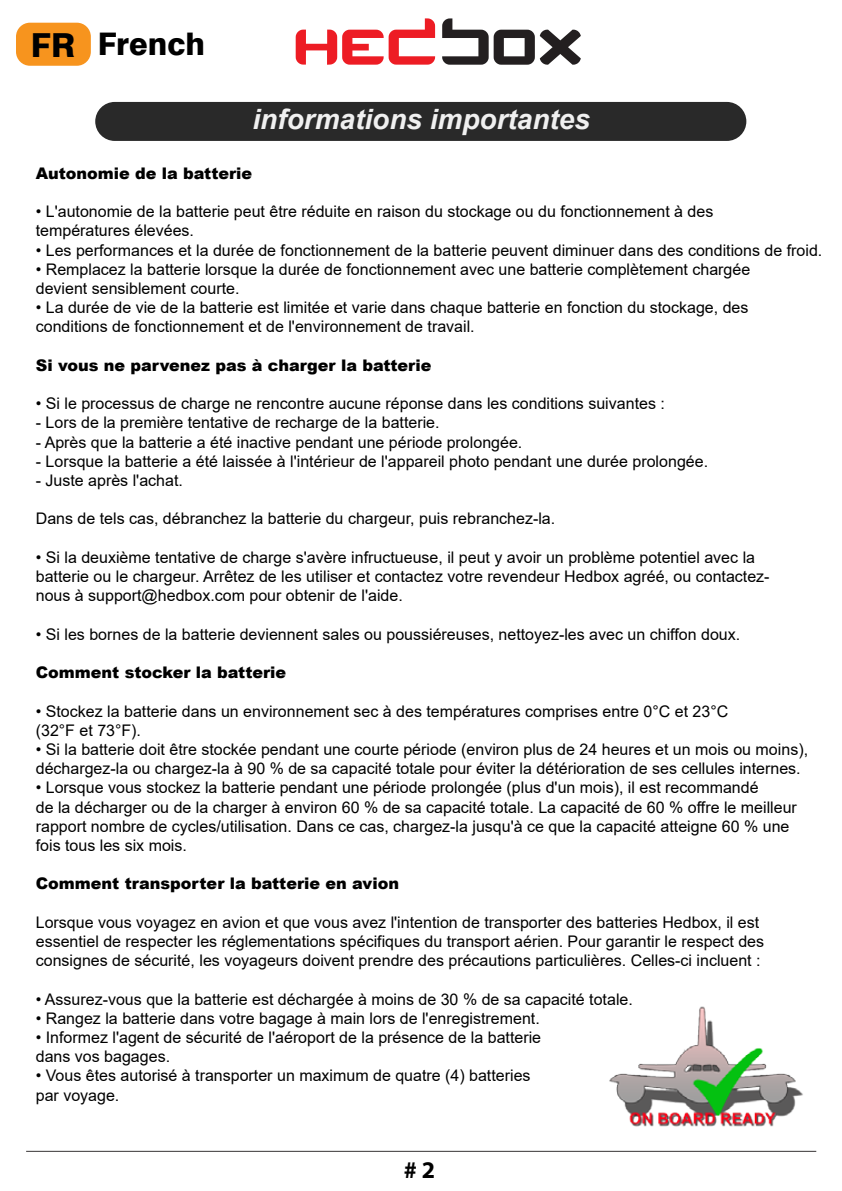
<style>
.page{position:relative;width:842px;height:1191px;background:#fff}
.page>*{position:absolute;margin:0;border:0;box-sizing:border-box;transform-origin:0 0}
.t1{font:800 31.2px "Swiss 721 BT";color:#000}
.t2{font:italic 700 28px "Arial";color:#f0f0f0}
.t3{font:700 24px "Myriad Pro";color:#000}
.t4{font:16px/19.2px "Arial";color:#000}
.t5{font:900 16px "Arial";color:#000}
.s1{font-size:33.2px}
</style>
<div class="page">
<svg style="left:296px;top:18px;width:139px;height:47px"></svg>
<svg style="left:442px;top:18px;width:139px;height:47px"></svg>
<div style="left:95px;top:102px;width:651px;height:39px;background:#292929;border-radius:19px"></div>
<img style="left:609px;top:1006px;width:194px;height:121px">
<hr style="left:26px;top:1150px;width:790px;height:1px;background:#373435">
<div style="left:16px;top:23px;width:75px;height:43px;background:#f7941e;border-radius:14px"></div>
<h1 class="t1" style="left:31px;top:25px;width:175px"><span class="s1">FR</span> French</h1>
<h2 class="t2" style="left:252px;top:100px;width:339px">informations importantes</h2>
<p class="t5" style="left:36px;top:161px;width:218px">Autonomie de la batterie</p>
<p class="t4" style="left:36px;top:202px;width:679px">• L'autonomie de la batterie peut être réduite en raison du stockage ou du fonctionnement à des températures élevées.</p>
<p class="t4" style="left:36px;top:240px;width:788px">• Les performances et la durée de fonctionnement de la batterie peuvent diminuer dans des conditions de froid.</p>
<p class="t4" style="left:36px;top:259px;width:716px">• Remplacez la batterie lorsque la durée de fonctionnement avec une batterie complètement chargée devient sensiblement courte.</p>
<p class="t4" style="left:36px;top:298px;width:714px">• La durée de vie de la batterie est limitée et varie dans chaque batterie en fonction du stockage, des conditions de fonctionnement et de l'environnement de travail.</p>
<p class="t5" style="left:36px;top:353px;width:397px">Si vous ne parvenez pas à charger la batterie</p>
<p class="t4" style="left:36px;top:394px;width:631px">• Si le processus de charge ne rencontre aucune réponse dans les conditions suivantes :</p>
<p class="t4" style="left:36px;top:413px;width:405px">- Lors de la première tentative de recharge de la batterie.</p>
<p class="t4" style="left:36px;top:432px;width:488px">- Après que la batterie a été inactive pendant une période prolongée.</p>
<p class="t4" style="left:36px;top:451px;width:674px">- Lorsque la batterie a été laissée à l'intérieur de l'appareil photo pendant une durée prolongée.</p>
<p class="t4" style="left:36px;top:471px;width:149px">- Juste après l'achat.</p>
<p class="t4" style="left:36px;top:509px;width:521px">Dans de tels cas, débranchez la batterie du chargeur, puis rebranchez-la.</p>
<p class="t4" style="left:36px;top:547px;width:735px">• Si la deuxième tentative de charge s'avère infructueuse, il peut y avoir un problème potentiel avec la batterie ou le chargeur. Arrêtez de les utiliser et contactez votre revendeur Hedbox agréé, ou contactez&shy;nous à support@hedbox.com pour obtenir de l'aide.</p>
<p class="t4" style="left:36px;top:624px;width:706px">• Si les bornes de la batterie deviennent sales ou poussiéreuses, nettoyez-les avec un chiffon doux.</p>
<p class="t5" style="left:36px;top:661px;width:252px">Comment stocker la batterie</p>
<p class="t4" style="left:36px;top:701px;width:694px">• Stockez la batterie dans un environnement sec à des températures comprises entre 0°C et 23°C (32°F et 73°F).</p>
<p class="t4" style="left:36px;top:739px;width:774px">• Si la batterie doit être stockée pendant une courte période (environ plus de 24 heures et un mois ou moins), déchargez-la ou chargez-la à 90 % de sa capacité totale pour éviter la détérioration de ses cellules internes.</p>
<p class="t4" style="left:36px;top:778px;width:763px">• Lorsque vous stockez la batterie pendant une période prolongée (plus d'un mois), il est recommandé<br>de la décharger ou de la charger à environ 60 % de sa capacité totale. La capacité de 60 % offre le meilleur rapport nombre de cycles/utilisation. Dans ce cas, chargez-la jusqu'à ce que la capacité atteigne 60 % une fois tous les six mois.</p>
<p class="t5" style="left:36px;top:872px;width:365px">Comment transporter la batterie en avion</p>
<p class="t4" style="left:36px;top:912px;width:730px">Lorsque vous voyagez en avion et que vous avez l'intention de transporter des batteries Hedbox, il est essentiel de respecter les réglementations spécifiques du transport aérien. Pour garantir le respect des consignes de sécurité, les voyageurs doivent prendre des précautions particulières. Celles-ci incluent :</p>
<p class="t4" style="left:36px;top:989px;width:599px">• Assurez-vous que la batterie est déchargée à moins de 30 % de sa capacité totale.</p>
<p class="t4" style="left:36px;top:1008px;width:505px">• Rangez la batterie dans votre bagage à main lors de l'enregistrement.</p>
<p class="t4" style="left:36px;top:1027px;width:507px">• Informez l'agent de sécurité de l'aéroport de la présence de la batterie dans vos bagages.</p>
<p class="t4" style="left:36px;top:1066px;width:496px">• Vous êtes autorisé à transporter un maximum de quatre (4) batteries par voyage.</p>
<h3 class="t3" style="left:404px;top:1154px;width:33px"># 2</h3>
</div>
